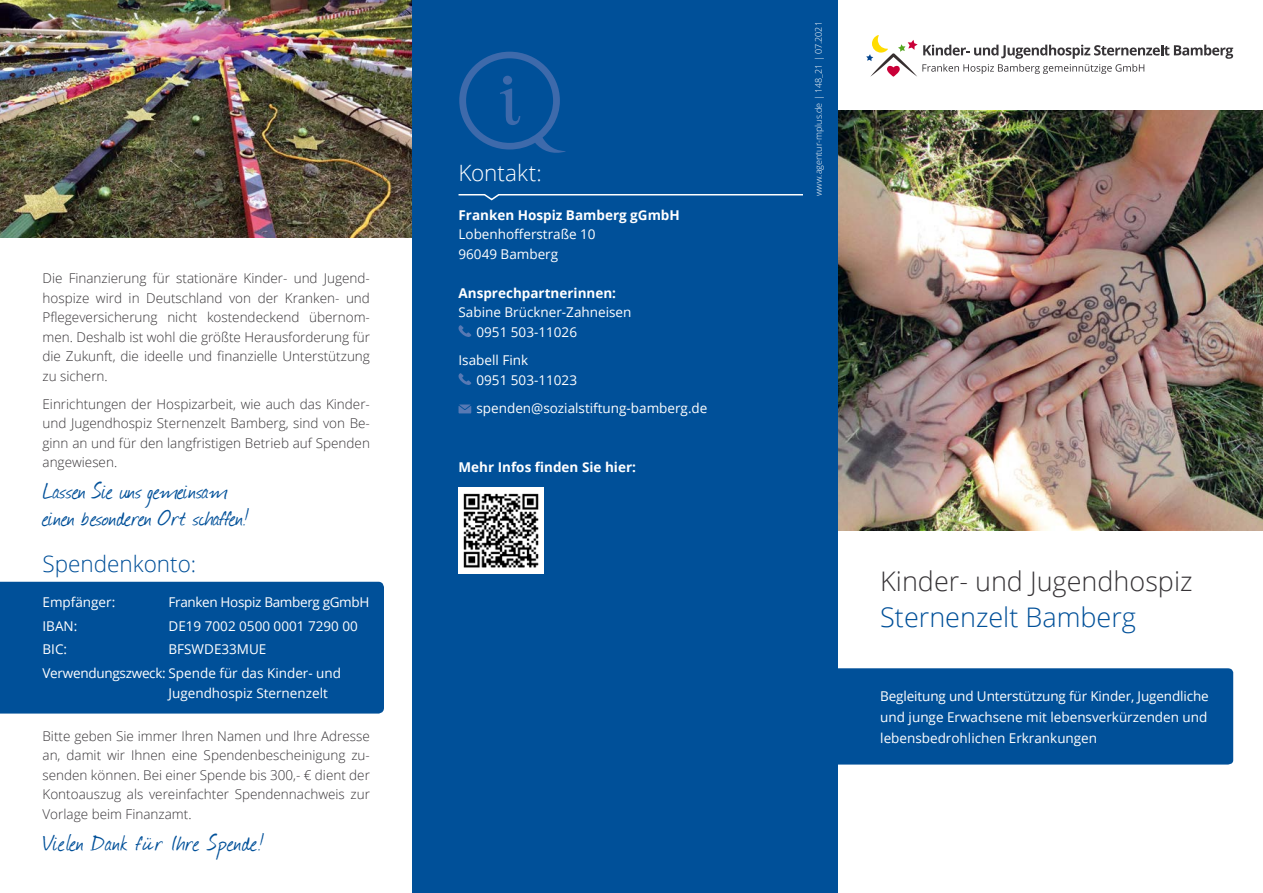
<style>
.page{position:relative;width:1263px;height:893px;background:#fff}
.page>*{position:absolute;margin:0;border:0;box-sizing:border-box;transform-origin:0 0}
.t1{font:27px/27px "Journal";letter-spacing:.01em;color:#005099}
.t2{font:27px "Journal";letter-spacing:.03em;color:#005099}
.t3{font:300 27px "Open Sans";color:#373437}
.t4{font:300 27px "Open Sans";color:#005099}
.t5{font:300 22.5px "Open Sans";color:#005099}
.t6{font:300 22.5px "Open Sans";letter-spacing:-.005em;color:#fff}
.t7{font:300 13.5px/19.5px "Open Sans";color:#373437;text-align:justify}
.t8{font:13.5px/19.5px "Open Sans";color:#fff}
.t9{font:700 13.5px "Open Sans";color:#fff}
.t10{font:13.5px "Open Sans";letter-spacing:-.025em;color:#fff}
.t11{font:300 9px "Open Sans";color:#fff}
</style>
<div class="page">
<img style="left:0;top:0;width:412px;height:238px">
<img style="left:838px;top:110px;width:425px;height:420px">
<div style="left:838px;top:668px;width:395px;height:97px;background:#005099"></div>
<div style="left:0;top:582px;width:384px;height:132px;background:#005099"></div>
<div style="left:412px;top:0;width:426px;height:893px;background:#005099"></div>
<svg style="left:459px;top:52px;width:107px;height:101px"></svg>
<div style="left:503px;top:76px;width:9px;height:9px;background:#3e6aab;border-radius:50%"></div>
<svg style="left:458px;top:194px;width:345px;height:7px"></svg>
<svg style="left:458px;top:325px;width:13px;height:12px"></svg>
<svg style="left:458px;top:373px;width:13px;height:12px"></svg>
<svg style="left:458px;top:404px;width:13px;height:9px"></svg>
<svg style="left:866px;top:35px;width:367px;height:42px"></svg>
<img style="left:458px;top:488px;width:86px;height:85px">
<p class="t7" style="left:43px;top:268px;width:329px">Die Finanzierung für stationäre Kinder- und Jugend&shy;hospize wird in Deutschland von der Kranken- und Pflegeversicherung nicht kostendeckend übernom&shy;men. Deshalb ist wohl die größte Herausforderung für die Zukunft, die ideelle und finanzielle Unterstützung zu sichern.</p>
<p class="t7" style="left:43px;top:394px;width:329px">Einrichtungen der Hospizarbeit, wie auch das Kinder&shy;und Jugendhospiz Sternenzelt Bamberg, sind von Be&shy;ginn an und für den langfristigen Betrieb auf Spenden angewiesen.</p>
<h1 class="t1" style="left:43px;top:477px;width:208px">Lassen Sie uns gemeinsam einen besonderen Ort schaffen!</h1>
<h2 class="t5" style="left:43px;top:548px;width:155px">Spendenkonto:</h2>
<p class="t8" style="left:43px;top:592px;width:74px">Empfänger:</p>
<p class="t10" style="left:169px;top:593px;width:202px">Franken Hospiz Bamberg gGmbH</p>
<p class="t8" style="left:43px;top:616px;width:36px">IBAN:</p>
<p class="t8" style="left:169px;top:616px;width:191px">DE19 7002 0500 0001 7290 00</p>
<p class="t8" style="left:43px;top:639px;width:26px">BIC:</p>
<p class="t8" style="left:43px;top:637px;width:300px;line-height:23.7px;text-indent:126px">BFSWDE33MUE<br>Verwendungszweck: Spende für das Kinder- und</p>
<p class="t8" style="left:169px;top:683px;width:161px">Jugendhospiz Sternenzelt</p>
<p class="t7" style="left:43px;top:726px;width:329px">Bitte geben Sie immer Ihren Namen und Ihre Adresse an, damit wir Ihnen eine Spendenbescheinigung zu&shy;senden können. Bei einer Spende bis 300,- € dient der Kontoauszug als vereinfachter Spendennachweis zur Vorlage beim Finanzamt.</p>
<h1 class="t2" style="left:43px;top:824px;width:223px">Vielen Dank für Ihre Spende!</h1>
<h2 class="t6" style="left:458px;top:157px;width:85px">Kontakt:</h2>
<p class="t9" style="left:458px;top:205px;width:223px">Franken Hospiz Bamberg gGmbH</p>
<p class="t8" style="left:458px;top:224px;width:139px">Lobenhofferstraße 10<br>96049 Bamberg</p>
<p class="t9" style="left:458px;top:283px;width:159px">Ansprechpartnerinnen:</p>
<p class="t8" style="left:476px;top:302px;width:156px;text-indent:-18px">Sabine Brückner-Zahneisen<br>0951 503-11026</p>
<p class="t8" style="left:476px;top:350px;width:102px;text-indent:-18px">Isabell Fink<br>0951 503-11023</p>
<p class="t8" style="left:476px;top:398px;width:232px">spenden@sozialstiftung-bamberg.de</p>
<p class="t9" style="left:458px;top:457px;width:179px">Mehr Infos finden Sie hier:</p>
<p class="t11" style="left:812px;top:196px;width:176px;rotate:-90deg">www.agentur-mplus.de | 148_21 | 07.2021</p>
<h1 class="t3" style="left:880px;top:562px;width:314px">Kinder- und Jugendhospiz</h1>
<h1 class="t4" style="left:880px;top:598px;width:257px">Sternenzelt Bamberg</h1>
<p class="t8" style="left:880px;top:685px;width:330px;line-height:21px;text-align:justify">Begleitung und Unterstützung für Kinder, Jugendliche und junge Erwachsene mit lebensverkürzenden und lebensbedrohlichen Erkrankungen</p>
</div>
